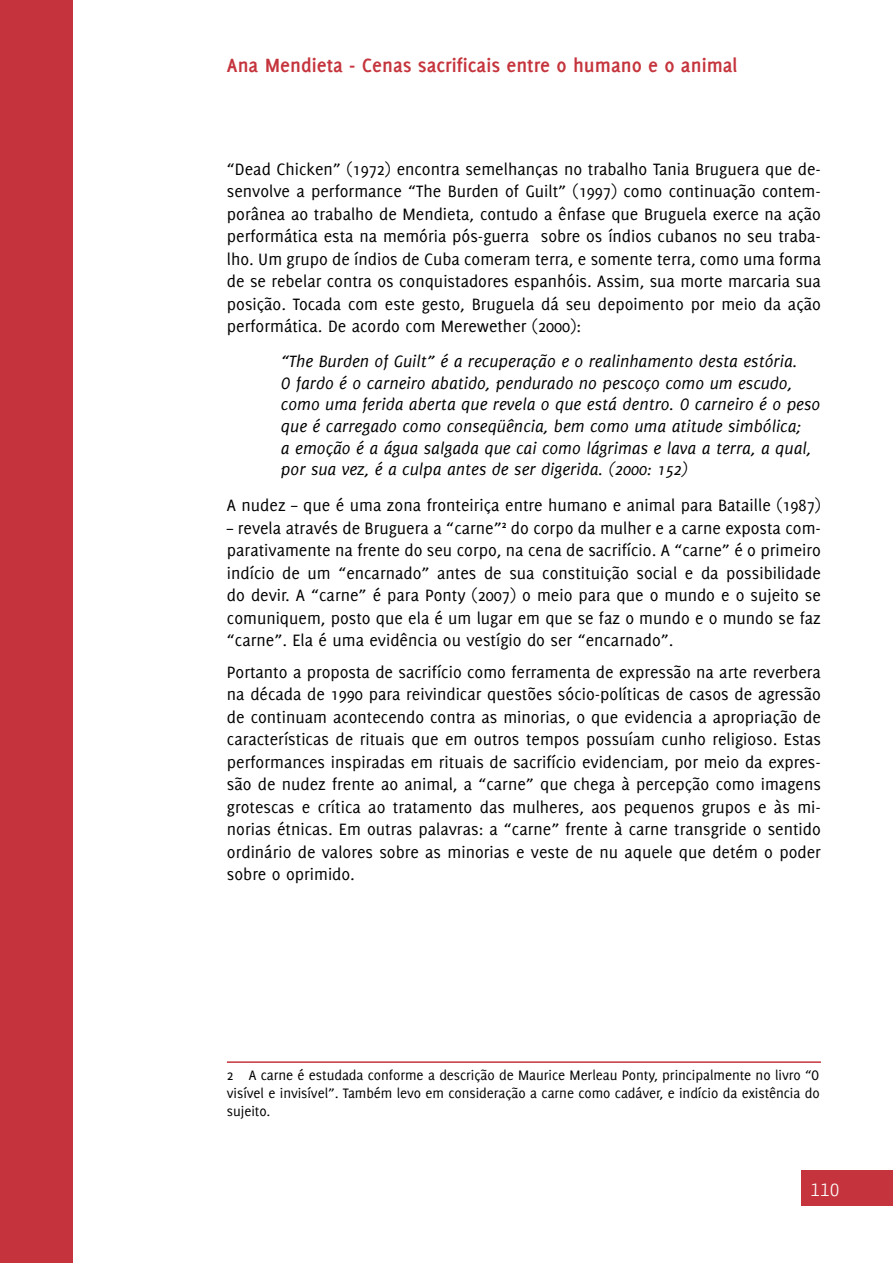
<style>
.page{position:relative;width:893px;height:1263px;background:#fff}
.page>*{position:absolute;margin:0;border:0;box-sizing:border-box;transform-origin:0 0}
.t1{font:700 21px "Delicious";color:#c5343c}
.t2{font:300 21px "Yanone Kaffeesatz";color:#fff}
.t3{font:18px/22.5px "Delicious";color:#000;text-align:justify}
.t4{font:italic 18px/21.6px "Delicious";color:#000}
.t5{font:15px/18px "Delicious";letter-spacing:-.005em;color:#000;text-align:justify}
</style>
<div class="page">
<div style="left:802px;top:1170px;width:91px;height:36px;background:#c5343c"></div>
<div style="left:0;top:0;width:72px;height:1263px;background:#c5343c"></div>
<hr style="left:227px;top:1061px;width:594px;height:2px;background:#c5343c">
<p class="t1" style="left:227px;top:53px;width:512px">Ana Mendieta - Cenas sacrificais entre o humano e o animal</p>
<p class="t3" style="left:227px;top:157px;width:596px">“Dead Chicken” (1972) encontra semelhanças no trabalho Tania Bruguera que de&shy;senvolve a performance “The Burden of Guilt” (1997) como continuação contem&shy;porânea ao trabalho de Mendieta, contudo a ênfase que Bruguela exerce na ação performática esta na memória pós-guerra sobre os índios cubanos no seu traba&shy;lho. Um grupo de índios de Cuba comeram terra, e somente terra, como uma forma de se rebelar contra os conquistadores espanhóis. Assim, sua morte marcaria sua posição. Tocada com este gesto, Bruguela dá seu depoimento por meio da ação performática. De acordo com Merewether (2000):</p>
<p class="t4" style="left:281px;top:350px;width:541px">“The Burden of Guilt” é a recuperação e o realinhamento desta estória.<br>O fardo é o carneiro abatido, pendurado no pescoço como um escudo, como uma ferida aberta que revela o que está dentro. O carneiro é o peso que é carregado como conseqüência, bem como uma atitude simbólica;<br>a emoção é a água salgada que cai como lágrimas e lava a terra, a qual, por sua vez, é a culpa antes de ser digerida. (2000: 152)</p>
<p class="t3" style="left:227px;top:494px;width:595px">A nudez – que é uma zona fronteiriça entre humano e animal para Bataille (1987)</p>
<p class="t3" style="left:227px;top:516px;width:596px">– revela através de Bruguera a “carne”<sup>2</sup> do corpo da mulher e a carne exposta com&shy;parativamente na frente do seu corpo, na cena de sacrifício. A “carne” é o primeiro indício de um “encarnado” antes de sua constituição social e da possibilidade do devir. A “carne” é para Ponty (2007) o meio para que o mundo e o sujeito se comuniquem, posto que ela é um lugar em que se faz o mundo e o mundo se faz “carne”. Ela é uma evidência ou vestígio do ser “encarnado”.</p>
<p class="t3" style="left:227px;top:660px;width:596px">Portanto a proposta de sacrifício como ferramenta de expressão na arte reverbera na década de 1990 para reivindicar questões sócio-políticas de casos de agressão de continuam acontecendo contra as minorias, o que evidencia a apropriação de características de rituais que em outros tempos possuíam cunho religioso. Estas performances inspiradas em rituais de sacrifício evidenciam, por meio da expres&shy;são de nudez frente ao animal, a “carne” que chega à percepção como imagens grotescas e crítica ao tratamento das mulheres, aos pequenos grupos e às mi&shy;norias étnicas. Em outras palavras: a “carne” frente à carne transgride o sentido ordinário de valores sobre as minorias e veste de nu aquele que detém o poder sobre o oprimido.</p>
<p class="t5" style="left:227px;top:1066px;width:594px">2 A carne é estudada conforme a descrição de Maurice Merleau Ponty, principalmente no livro “O visível e invisível”. Também levo em consideração a carne como cadáver, e indício da existência do sujeito.</p>
<p class="t2" style="left:811px;top:1175px;width:30px">110</p>
</div>
